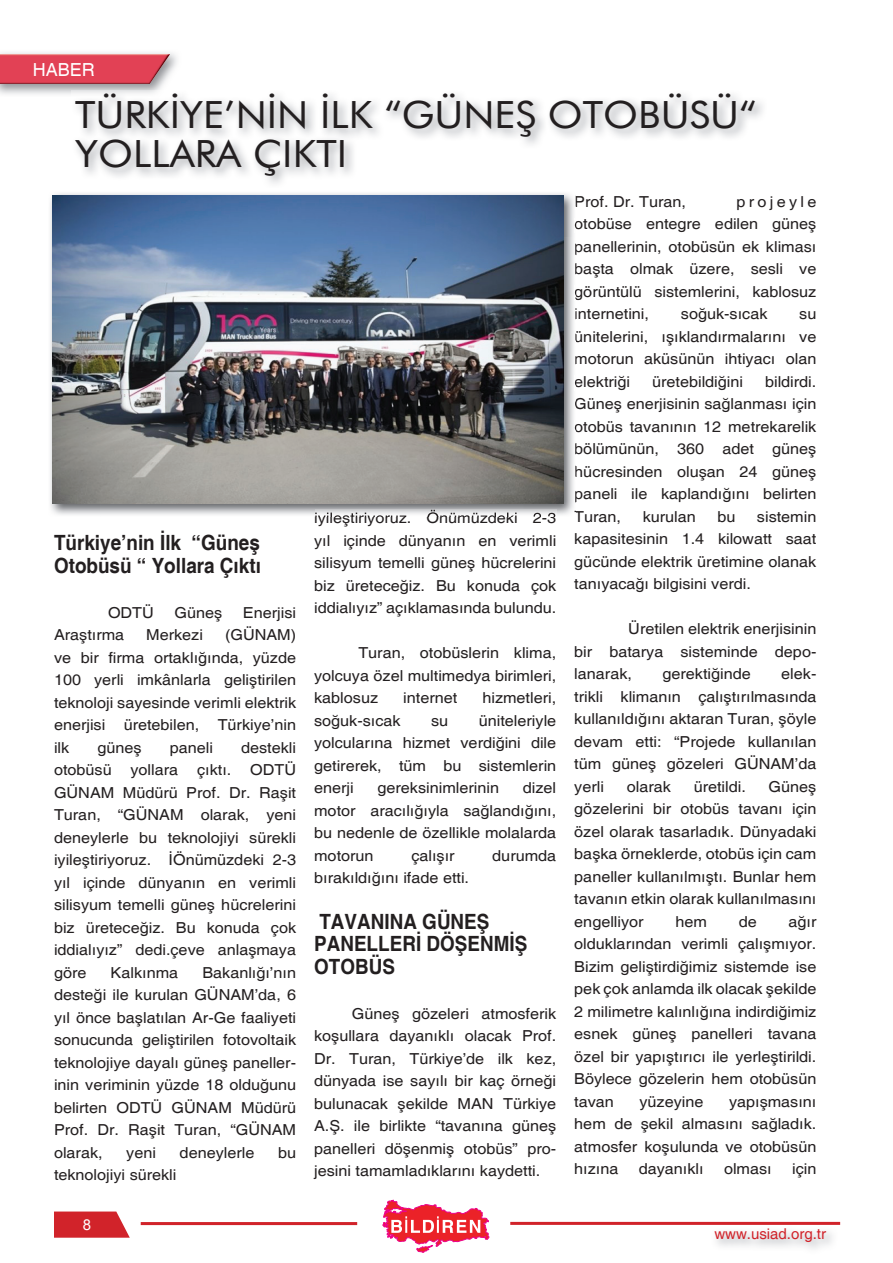
<style>
.page{position:relative;width:893px;height:1263px;background:#fff}
.page>*{position:absolute;margin:0;border:0;box-sizing:border-box;transform-origin:0 0}
.t1{font:37.5px/39px "Futura BT";color:#231f20;scale:1.07 1}
.t2{font:700 21px/22.5px "Helvetica";color:#231f20;scale:.9 1}
.t3{font:18px "Helvetica";color:#fff}
.t4{font:15.15px/22.5px "Helvetica";color:#231f20;text-align:justify;scale:1.07 1}
.t5{font:15px "Helvetica";color:#d1232a}
.t6{font:15px "Arial";color:#fff}
</style>
<div class="page">
<svg style="left:54px;top:1211px;width:76px;height:27px;background:#d63d43"></svg>
<svg style="left:383px;top:1200px;width:106px;height:52px"></svg>
<hr style="left:141px;top:1222px;width:216px;height:3px;background:#d1232a">
<hr style="left:510px;top:1222px;width:330px;height:3px;background:#d1232a">
<img style="left:0;top:54px;width:170px;height:30px">
<img style="left:50px;top:193px;width:526px;height:44px">
<img style="left:50px;top:237px;width:50px;height:278px">
<img style="left:524px;top:237px;width:52px;height:278px">
<img style="left:315px;top:510px;width:241px;height:6px">
<svg style="left:575px;top:218px;width:1px;height:15px"></svg>
<svg style="left:575px;top:241px;width:1px;height:14px"></svg>
<svg style="left:575px;top:263px;width:1px;height:15px"></svg>
<svg style="left:575px;top:286px;width:1px;height:14px"></svg>
<svg style="left:575px;top:308px;width:1px;height:14px"></svg>
<svg style="left:575px;top:331px;width:1px;height:14px"></svg>
<svg style="left:575px;top:353px;width:1px;height:14px"></svg>
<svg style="left:575px;top:376px;width:1px;height:14px"></svg>
<svg style="left:575px;top:398px;width:1px;height:15px"></svg>
<svg style="left:575px;top:443px;width:1px;height:15px"></svg>
<svg style="left:575px;top:466px;width:1px;height:14px"></svg>
<svg style="left:575px;top:488px;width:1px;height:14px"></svg>
<img style="left:52px;top:196px;width:511px;height:308px">
<p class="t3" style="left:33px;top:59px;width:64px">HABER</p>
<h1 class="t1" style="left:75px;top:95px;width:638px">TÜRKİYE’NİN İLK “GÜNEŞ OTOBÜSÜ“<br>YOLLARA ÇIKTI</h1>
<h2 class="t2" style="left:54px;top:533px;width:231px">Türkiye’nin İlk “Güneş<br>Otobüsü “ Yollara Çıktı</h2>
<p class="t4" style="left:108px;top:602px;width:44px">ODTÜ</p>
<p class="t4" style="left:175px;top:602px;width:46px">Güneş</p>
<p class="t4" style="left:243px;top:602px;width:51px">Enerjisi</p>
<p class="t4" style="left:54px;top:624px;width:67px">Araştırma</p>
<p class="t4" style="left:146px;top:624px;width:55px">Merkezi</p>
<p class="t4" style="left:54px;top:624px;width:228px;text-indent:171px">(GÜNAM) ve bir firma ortaklığında, yüzde 100 yerli imkânlarla geliştirilen teknoloji sayesinde verimli elektrik enerjisi üretebilen, Türkiye’nin ilk</p>
<p class="t4" style="left:54px;top:737px;width:228px;text-indent:187px">destekli otobüsü yollara çıktı. ODTÜ GÜNAM Müdürü Prof. Dr. Raşit Turan, “GÜNAM olarak, yeni deneylerle bu teknolojiyi sürekli iyileştiriyoruz. İÖnümüzdeki 2-3 yıl içinde dünyanın en verimli silisyum temelli güneş hücrelerini biz üreteceğiz. Bu konuda çok iddialıyız” dedi.çeve anlaşmaya göre</p>
<p class="t4" style="left:97px;top:737px;width:43px">güneş</p>
<p class="t4" style="left:170px;top:737px;width:42px">paneli</p>
<p class="t4" style="left:54px;top:962px;width:228px;text-indent:148px">Bakanlığı’nın desteği ile kurulan GÜNAM’da, 6 yıl önce başlatılan Ar-Ge faaliyeti sonucunda geliştirilen fotovoltaik teknolojiye dayalı güneş paneller&shy;inin veriminin yüzde 18 olduğunu belirten ODTÜ GÜNAM Müdürü Prof. Dr. Raşit Turan, “GÜNAM olarak,</p>
<p class="t4" style="left:111px;top:962px;width:65px">Kalkınma</p>
<p class="t4" style="left:126px;top:1142px;width:29px">yeni</p>
<p class="t4" style="left:180px;top:1142px;width:71px">deneylerle</p>
<p class="t4" style="left:278px;top:1142px;width:18px">bu</p>
<p class="t4" style="left:54px;top:1164px;width:116px">teknolojiyi sürekli</p>
<p class="t6" style="left:83px;top:1214px;width:10px">8</p>
<p class="t4" style="left:314px;top:507px;width:228px">iyileştiriyoruz. Önümüzdeki 2-3 yıl içinde dünyanın en verimli silisyum temelli güneş hücrelerini biz üreteceğiz. Bu konuda çok iddialıyız” açıklamasında bulundu.</p>
<p class="t4" style="left:314px;top:642px;width:228px;text-indent:44px">Turan, otobüslerin klima, yolcuya özel multimedya birimleri, kablosuz</p>
<p class="t4" style="left:403px;top:687px;width:52px">internet</p>
<p class="t4" style="left:482px;top:687px;width:71px">hizmetleri,</p>
<p class="t4" style="left:314px;top:710px;width:82px">soğuk-sıcak</p>
<p class="t4" style="left:431px;top:710px;width:17px">su</p>
<p class="t4" style="left:314px;top:710px;width:228px;text-indent:165px">üniteleriyle yolcularına hizmet verdiğini dile getirerek, tüm bu sistemlerin enerji</p>
<p class="t4" style="left:314px;top:777px;width:228px;text-indent:209px">dizel motor aracılığıyla sağlandığını, bu nedenle de özellikle molalarda motorun</p>
<p class="t4" style="left:378px;top:777px;width:115px">gereksinimlerinin</p>
<p class="t4" style="left:411px;top:845px;width:42px">çalışır</p>
<p class="t4" style="left:492px;top:845px;width:61px">durumda</p>
<p class="t4" style="left:314px;top:867px;width:146px">bırakıldığını ifade etti.</p>
<h2 class="t2" style="left:314px;top:911px;width:238px">TAVANINA GÜNEŞ<br>PANELLERİ DÖŞENMİŞ<br>OTOBÜS</h2>
<p class="t4" style="left:314px;top:1002px;width:228px;text-indent:38px">Güneş gözeleri atmosferik koşullara dayanıklı olacak Prof.<br>Dr. Turan, Türkiye’de ilk kez, dünyada ise sayılı bir kaç örneği bulunacak şekilde MAN Türkiye A.Ş. ile birlikte “tavanına güneş panelleri döşenmiş otobüs” pro&shy;jesini tamamladıklarını kaydetti.</p>
<p class="t4" style="left:574px;top:191px;width:106px">Prof. Dr. Turan,</p>
<p class="t4" style="left:574px;top:191px;width:228px;text-indent:162px">projeyle otobüse entegre edilen güneş panellerinin, otobüsün ek kliması başta olmak üzere, sesli ve görüntülü sistemlerini, kablosuz internetini,</p>
<p class="t4" style="left:681px;top:303px;width:82px">soğuk-sıcak</p>
<p class="t4" style="left:574px;top:303px;width:228px;text-indent:225px">su ünitelerini, ışıklandırmalarını ve motorun aküsünün ihtiyacı olan elektriği</p>
<p class="t4" style="left:652px;top:371px;width:87px">üretebildiğini</p>
<p class="t4" style="left:574px;top:371px;width:228px;text-indent:191px">bildirdi.<br>Güneş enerjisinin sağlanması için otobüs tavanının 12 metrekarelik bölümünün, 360 adet güneş hücresinden oluşan 24 güneş paneli ile kaplandığını belirten Turan,</p>
<p class="t4" style="left:574px;top:506px;width:228px;text-indent:183px">sistemin kapasitesinin 1.4 kilowatt saat gücünde elektrik üretimine olanak tanıyacağı bilgisini verdi.</p>
<p class="t4" style="left:574px;top:618px;width:228px;text-indent:54px">Üretilen elektrik enerjisinin bir batarya sisteminde depo&shy;lanarak,</p>
<p class="t4" style="left:643px;top:506px;width:51px">kurulan</p>
<p class="t4" style="left:717px;top:506px;width:18px">bu</p>
<p class="t4" style="left:662px;top:663px;width:84px">gerektiğinde</p>
<p class="t4" style="left:574px;top:663px;width:228px;text-indent:207px">elek&shy;trikli klimanın çalıştırılmasında kullanıldığını aktaran Turan, şöyle devam etti: “Projede kullanılan tüm güneş gözeleri GÜNAM’da yerli</p>
<p class="t4" style="left:574px;top:776px;width:228px;text-indent:194px">Güneş gözelerini bir otobüs tavanı için özel olarak tasarladık. Dünyadaki başka örneklerde, otobüs için cam paneller kullanılmıştı. Bunlar hem tavanın etkin olarak kullanılmasını engelliyor</p>
<p class="t4" style="left:627px;top:776px;width:43px">olarak</p>
<p class="t4" style="left:694px;top:776px;width:50px">üretildi.</p>
<p class="t4" style="left:574px;top:911px;width:228px;text-indent:214px">ağır olduklarından verimli çalışmıyor.<br>Bizim geliştirdiğimiz sistemde ise pek çok anlamda ilk olacak şekilde 2 milimetre kalınlığına indirdiğimiz esnek güneş panelleri tavana özel bir yapıştırıcı ile yerleştirildi.<br>Böylece gözelerin hem otobüsün tavan</p>
<p class="t4" style="left:675px;top:911px;width:31px">hem</p>
<p class="t4" style="left:739px;top:911px;width:18px">de</p>
<p class="t4" style="left:639px;top:1091px;width:61px">yüzeyine</p>
<p class="t4" style="left:574px;top:1091px;width:228px;text-indent:155px">yapışmasını hem de şekil almasını sağladık. atmosfer koşulunda ve otobüsün hızına</p>
<p class="t4" style="left:639px;top:1158px;width:62px">dayanıklı</p>
<p class="t4" style="left:724px;top:1158px;width:46px">olması</p>
<p class="t4" style="left:792px;top:1158px;width:24px">için</p>
<p class="t5" style="left:714px;top:1225px;width:113px">www.usiad.org.tr</p>
</div>
